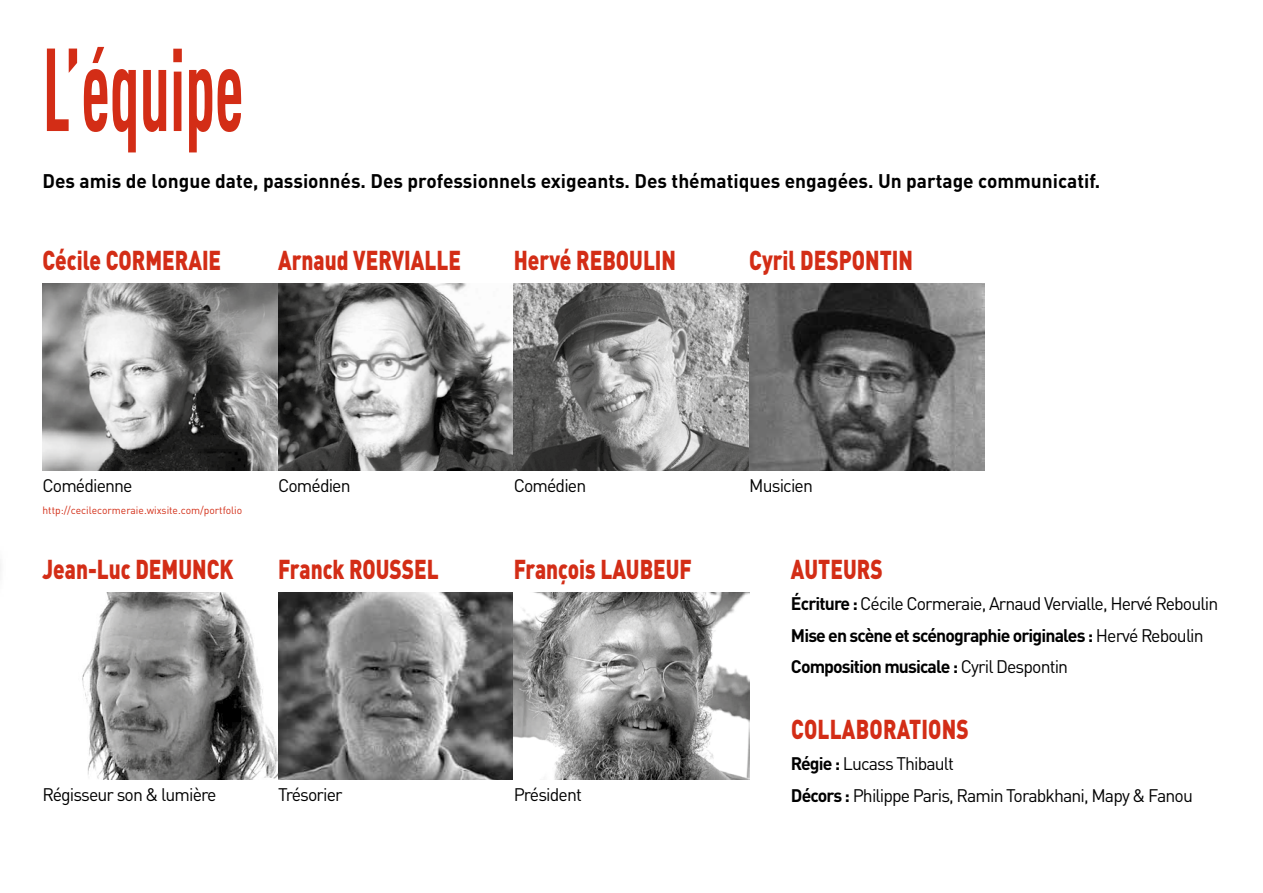
<style>
.page{position:relative;width:1263px;height:893px;background:#fff}
.page>*{position:absolute;margin:0;border:0;box-sizing:border-box;transform-origin:0 0}
.t1{font:700 condensed 115.8px "DIN Pro";color:#d32d16;scale:.63 1}
.t2{font:900 27px "DIN Pro";color:#d32d16;scale:.77 1}
.t3{font:700 19.5px "DIN Pro";color:#000}
.t4{font:18px/31.5px "DIN Pro";letter-spacing:-.05em;color:#000}
.t5{font:10.5px "DIN Pro";color:#d32d16}
.s1{font-weight:700}
</style>
<div class="page">
<img style="left:43px;top:284px;width:942px;height:187px">
<img style="left:82px;top:593px;width:667px;height:187px">
<h1 class="t1" style="left:43px;top:2px;width:321px">L’équipe</h1>
<p class="t3" style="left:43px;top:165px;width:1059px">Des amis de longue date, passionnés. Des professionnels exigeants. Des thématiques engagées. Un partage communicatif.</p>
<h2 class="t2" style="left:43px;top:237px;width:234px">Cécile CORMERAIE</h2>
<h2 class="t2" style="left:278px;top:237px;width:239px">Arnaud VERVIALLE</h2>
<h2 class="t2" style="left:514px;top:237px;width:212px">Hervé REBOULIN</h2>
<h2 class="t2" style="left:749px;top:237px;width:214px">Cyril DESPONTIN</h2>
<p class="t4" style="left:43px;top:468px;width:92px">Comédienne</p>
<p class="t5" style="left:43px;top:502px;width:201px">http://cecilecormeraie.wixsite.com/portfolio</p>
<p class="t4" style="left:278px;top:468px;width:74px">Comédien</p>
<p class="t4" style="left:514px;top:468px;width:74px">Comédien</p>
<p class="t4" style="left:749px;top:468px;width:65px">Musicien</p>
<h2 class="t2" style="left:43px;top:546px;width:249px">Jean-Luc DEMUNCK</h2>
<h2 class="t2" style="left:278px;top:546px;width:210px">Franck ROUSSEL</h2>
<h2 class="t2" style="left:514px;top:546px;width:233px">François LAUBEUF</h2>
<h2 class="t2" style="left:791px;top:546px;width:121px">AUTEURS</h2>
<p class="t4" style="left:791px;top:586px;width:429px"><span class="s1">Écriture :</span> Cécile Cormeraie, Arnaud Vervialle, Hervé Reboulin<br><span class="s1">Mise en scène et scénographie originales :</span> Hervé Reboulin<br><span class="s1">Composition musicale :</span> Cyril Despontin</p>
<p class="t4" style="left:43px;top:777px;width:176px">Régisseur son &amp; lumière</p>
<p class="t4" style="left:278px;top:777px;width:66px">Trésorier</p>
<p class="t4" style="left:514px;top:777px;width:70px">Président</p>
<h2 class="t2" style="left:791px;top:706px;width:232px">COLLABORATIONS</h2>
<p class="t4" style="left:791px;top:746px;width:403px"><span class="s1">Régie :</span> Lucass Thibault<br><span class="s1">Décors :</span> Philippe Paris, Ramin Torabkhani, Mapy &amp; Fanou</p>
</div>
